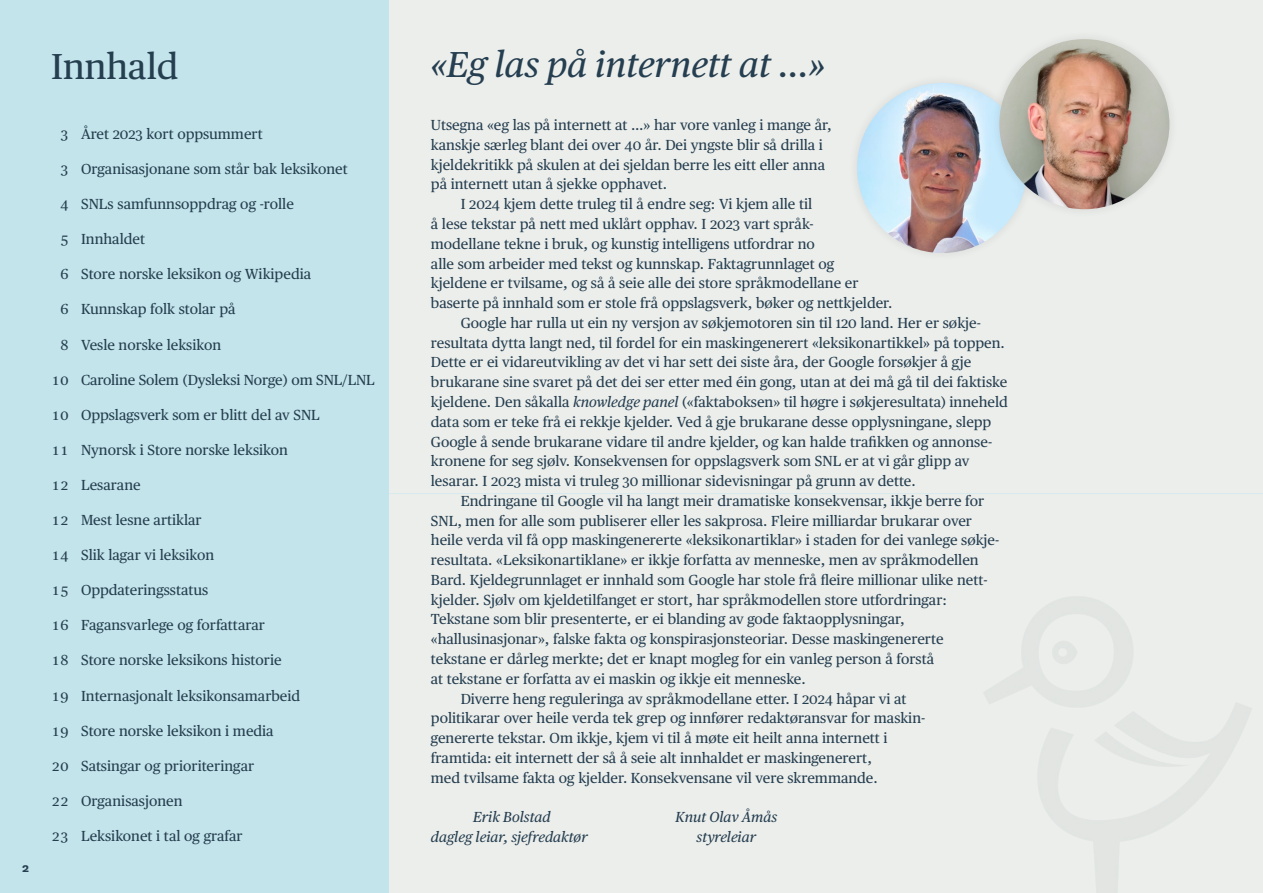
<style>
.page{position:relative;width:1263px;height:893px;background:#eceeeb}
.page>*{position:absolute;margin:0;border:0;box-sizing:border-box;transform-origin:0 0}
.t1{font:italic 36px "Publico Text";color:#253e50}
.t2{font:36px "Publico Text";color:#253e50}
.t3{font:14.55px/19.8px "Publico Text";color:#253e50}
.t4{font:italic 14.55px "Publico Text";color:#253e50}
.t5{font:700 12px "Work Sans";color:#253e50}
.s1{font-style:italic}
</style>
<div class="page">
<hr style="left:344px;top:493px;width:919px;height:1px;background:#c5e7f2">
<div style="left:0;top:0;width:388px;height:893px;background:#c3e4ea"></div>
<img style="left:857px;top:83px;width:170px;height:170px;border-radius:85px">
<div style="left:989px;top:29px;width:190px;height:190px;background:#121212;opacity:.1"></div>
<img style="left:999px;top:39px;width:170px;height:170px;border-radius:85px">
<p class="t5" style="left:22px;top:859px;width:8px">2</p>
<h1 class="t2" style="left:51px;top:39px;width:129px">Innhald</h1>
<p class="t3" style="left:60px;top:123px;width:204px">3 Året 2023 kort oppsummert</p>
<p class="t3" style="left:60px;top:158px;width:289px">3 Organisasjonane som står bak leksikonet</p>
<p class="t3" style="left:60px;top:193px;width:235px">4 SNLs samfunnsoppdrag og -rolle</p>
<p class="t3" style="left:60px;top:228px;width:86px">5 Innhaldet</p>
<p class="t3" style="left:60px;top:263px;width:252px">6 Store norske leksikon og Wikipedia</p>
<p class="t3" style="left:60px;top:299px;width:177px">6 Kunnskap folk stolar på</p>
<p class="t3" style="left:60px;top:334px;width:162px">8 Vesle norske leksikon</p>
<p class="t3" style="left:52px;top:369px;width:325px">10 Caroline Solem (Dysleksi Norge) om SNL/LNL</p>
<p class="t3" style="left:52px;top:404px;width:270px">10 Oppslagsverk som er blitt del av SNL</p>
<p class="t3" style="left:52px;top:439px;width:238px">11 Nynorsk i Store norske leksikon</p>
<p class="t3" style="left:52px;top:474px;width:91px">12 Lesarane</p>
<p class="t3" style="left:52px;top:509px;width:152px">12 Mest lesne artiklar</p>
<p class="t3" style="left:52px;top:544px;width:164px">14 Slik lagar vi leksikon</p>
<p class="t3" style="left:52px;top:579px;width:158px">15 Oppdateringsstatus</p>
<p class="t3" style="left:52px;top:614px;width:215px">16 Fagansvarlege og forfattarar</p>
<p class="t3" style="left:52px;top:649px;width:232px">18 Store norske leksikons historie</p>
<p class="t3" style="left:52px;top:685px;width:250px">19 Internasjonalt leksikonsamarbeid</p>
<p class="t3" style="left:52px;top:720px;width:224px">19 Store norske leksikon i media</p>
<p class="t3" style="left:52px;top:755px;width:204px">20 Satsingar og prioriteringar</p>
<p class="t3" style="left:52px;top:790px;width:133px">22 Organisasjonen</p>
<p class="t3" style="left:52px;top:825px;width:193px">23 Leksikonet i tal og grafar</p>
<h1 class="t1" style="left:430px;top:37px;width:397px">«Eg las på internett at …»</h1>
<p class="t3" style="left:431px;top:114px;width:402px">Utsegna «eg las på internett at …» har vore vanleg i mange år, kanskje særleg blant dei over 40 år. Dei yngste blir så drilla i kjeldekritikk på skulen at dei sjeldan berre les eitt eller anna på internett utan å sjekke opphavet.</p>
<p class="t3" style="left:461px;top:193px;width:353px">I 2024 kjem dette truleg til å endre seg: Vi kjem alle til</p>
<p class="t3" style="left:431px;top:213px;width:384px">å lese tekstar på nett med uklårt opphav. I 2023 vart språk-</p>
<p class="t3" style="left:431px;top:233px;width:385px">modellane tekne i bruk, og kunstig intelligens utfordrar no</p>
<p class="t3" style="left:431px;top:253px;width:405px">alle som arbeider med tekst og kunnskap. Faktagrunnlaget og</p>
<p class="t3" style="left:431px;top:272px;width:429px">kjeldene er tvilsame, og så å seie alle dei store språkmodellane er</p>
<p class="t3" style="left:431px;top:292px;width:463px">baserte på innhald som er stole frå oppslagsverk, bøker og nettkjelder.</p>
<p class="t3" style="left:461px;top:312px;width:522px">Google har rulla ut ein ny versjon av søkjemotoren sin til 120 land. Her er søkje-</p>
<p class="t3" style="left:431px;top:332px;width:575px">resultata dytta langt ned, til fordel for ein maskingenerert «leksikonartikkel» på toppen.</p>
<p class="t3" style="left:431px;top:352px;width:542px">Dette er ei vidareutvikling av det vi har sett dei siste åra, der Google forsøkjer å gje</p>
<p class="t3" style="left:431px;top:371px;width:578px">brukarane sine svaret på det dei ser etter med éin gong, utan at dei må gå til dei faktiske</p>
<p class="t3" style="left:431px;top:391px;width:578px">kjeldene. Den såkalla <span class="s1">knowledge panel</span> («faktaboksen» til høgre i søkjeresultata) inneheld</p>
<p class="t3" style="left:431px;top:411px;width:562px">data som er teke frå ei rekkje kjelder. Ved å gje brukarane desse opplysningane, slepp</p>
<p class="t3" style="left:431px;top:431px;width:563px">Google å sende brukarane vidare til andre kjelder, og kan halde trafikken og annonse-</p>
<p class="t3" style="left:431px;top:450px;width:540px">kronene for seg sjølv. Konsekvensen for oppslagsverk som SNL er at vi går glipp av</p>
<p class="t3" style="left:431px;top:470px;width:486px">lesarar. I 2023 mista vi truleg 30 millionar sidevisningar på grunn av dette.</p>
<p class="t3" style="left:461px;top:490px;width:525px">Endringane til Google vil ha langt meir dramatiske konsekvensar, ikkje berre for</p>
<p class="t3" style="left:431px;top:510px;width:543px">SNL, men for alle som publiserer eller les sakprosa. Fleire milliardar brukarar over</p>
<p class="t3" style="left:431px;top:529px;width:570px">heile verda vil få opp maskingenererte «leksikonartiklar» i staden for dei vanlege søkje-</p>
<p class="t3" style="left:431px;top:549px;width:549px">resultata. «Leksikonartiklane» er ikkje forfatta av menneske, men av språkmodellen</p>
<p class="t3" style="left:431px;top:569px;width:558px">Bard. Kjeldegrunnlaget er innhald som Google har stole frå fleire millionar ulike nett-</p>
<p class="t3" style="left:431px;top:589px;width:517px">kjelder. Sjølv om kjeldetilfanget er stort, har språkmodellen store utfordringar:</p>
<p class="t3" style="left:431px;top:609px;width:475px">Tekstane som blir presenterte, er ei blanding av gode faktaopplysningar,</p>
<p class="t3" style="left:431px;top:628px;width:514px">«hallusinasjonar», falske fakta og konspirasjonsteoriar. Desse maskingenererte</p>
<p class="t3" style="left:431px;top:648px;width:505px">tekstane er dårleg merkte; det er knapt mogleg for ein vanleg person å forstå</p>
<p class="t3" style="left:431px;top:668px;width:376px">at tekstane er forfatta av ei maskin og ikkje eit menneske.</p>
<p class="t3" style="left:461px;top:688px;width:447px">Diverre heng reguleringa av språkmodellane etter. I 2024 håpar vi at</p>
<p class="t3" style="left:431px;top:707px;width:496px">politikarar over heile verda tek grep og innfører redaktøransvar for maskin-</p>
<p class="t3" style="left:431px;top:727px;width:458px">genererte tekstar. Om ikkje, kjem vi til å møte eit heilt anna internett i</p>
<p class="t3" style="left:431px;top:747px;width:442px">framtida: eit internett der så å seie alt innhaldet er maskingenerert,</p>
<p class="t3" style="left:431px;top:767px;width:448px">med tvilsame fakta og kjelder. Konsekvensane vil vere skremmande.</p>
<p class="t4" style="left:473px;top:806px;width:79px">Erik Bolstad</p>
<p class="t4" style="left:676px;top:806px;width:103px">Knut Olav Åmås</p>
<p class="t4" style="left:431px;top:826px;width:158px">dagleg leiar, sjefredaktør</p>
<p class="t4" style="left:697px;top:826px;width:61px">styreleiar</p>
</div>
